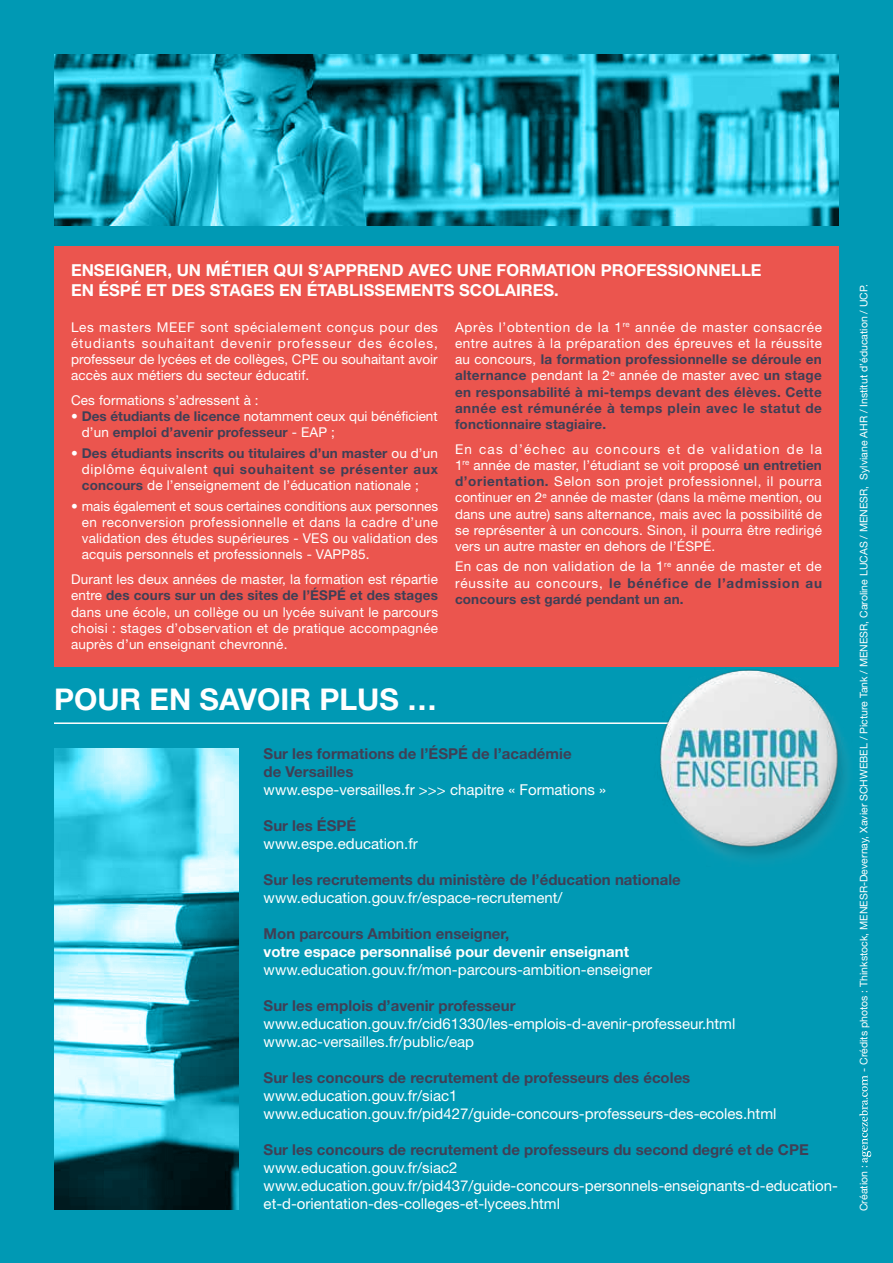
<style>
.page{position:relative;width:893px;height:1263px;background:#0099b4}
.page>*{position:absolute;margin:0;border:0;box-sizing:border-box;transform-origin:0 0}
.t1{font:700 30px "Helvetica Neue";color:#fff}
.t2{font:700 16.5px/19.8px "Helvetica Neue";color:#fff}
.t3{font:15px/18px "Helvetica Neue";color:#fff}
.t4{font:700 15px/18px "Helvetica Neue";color:#3f3f55}
.t5{font:700 15px "Helvetica Neue";color:#fff}
.t6{font:13.5px/16.2px "Helvetica Neue";letter-spacing:.01em;color:#fff;text-align:justify}
.t7{font:700 13.5px/16.2px "Helvetica Neue";letter-spacing:.01em;color:#3f3f55;text-align:justify}
.t8{font:10.5px "Helvetica Neue";color:#fff}
.s1{font-weight:400;color:#fff}
.s2{font-weight:700;color:#3f3f55}
</style>
<div class="page">
<div style="left:54px;top:246px;width:785px;height:420px;background:#eb554e"></div>
<img style="left:54px;top:54px;width:785px;height:172px">
<img style="left:54px;top:749px;width:184px;height:460px">
<hr style="left:54px;top:722px;width:635px;height:2px;background:#fff">
<svg style="left:859px;top:1075px;width:12px;height:87px"></svg>
<img style="left:645px;top:666px;width:203px;height:193px">
<p class="t2" style="left:71px;top:260px;width:692px">ENSEIGNER, UN MÉTIER QUI S’APPREND AVEC UNE FORMATION PROFESSIONNELLE<br>EN ÉSPÉ ET DES STAGES EN ÉTABLISSEMENTS SCOLAIRES.</p>
<p class="t6" style="left:71px;top:319px;width:368px">Les masters MEEF sont spécialement conçus pour des étudiants souhaitant devenir professeur des écoles, professeur de lycées et de collèges, CPE ou souhaitant avoir accès aux métiers du secteur éducatif.</p>
<p class="t6" style="left:71px;top:392px;width:189px">Ces formations s’adressent à :</p>
<p class="t7" style="left:82px;top:408px;width:357px;text-indent:-11px"><span class="s1">•</span> Des étudiants de licence <span class="s1">notamment ceux qui bénéficient d’un</span> emploi d’avenir professeur <span class="s1">- EAP ;</span></p>
<p class="t7" style="left:82px;top:445px;width:358px;text-indent:-11px"><span class="s1">•</span> Des étudiants inscrits ou titulaires d’un master <span class="s1">ou d’un diplôme équivalent</span> qui souhaitent se présenter aux concours <span class="s1">de l’enseignement de l’éducation nationale ;</span></p>
<p class="t6" style="left:82px;top:498px;width:358px;text-indent:-11px">• mais également et sous certaines conditions aux personnes en reconversion professionnelle et dans la cadre d’une validation des études supérieures - VES ou validation des acquis personnels et professionnels - VAPP85.</p>
<p class="t6" style="left:71px;top:571px;width:369px">Durant les deux années de master, la formation est répartie entre <span class="s2">des cours sur un des sites de l’ÉSPÉ et des stages </span>dans une école, un collège ou un lycée suivant le parcours choisi : stages d’observation et de pratique accompagnée auprès d’un enseignant chevronné.</p>
<p class="t8" style="left:857px;top:1072px;width:789px;rotate:-90deg">- Crédits photos : Thinkstock, MENESR-Devernay, Xavier SCHWEBEL / Picture Tank / MENESR, Caroline LUCAS / MENESR, Sylviane AHR / Institut d’éducation / UCP.</p>
<p class="t7" style="left:455px;top:319px;width:369px"><span class="s1">Après l’obtention de la 1</span><sup>re</sup> <span class="s1">année de master consacrée entre autres à la préparation des épreuves et la réussite au concours,</span> la formation professionnelle se déroule en alternance <span class="s1">pendant la 2</span><sup>e</sup> <span class="s1">année de master avec</span> un stage en responsabilité à mi-temps devant des élèves. Cette année est rémunérée à temps plein avec le statut de fonctionnaire stagiaire.</p>
<p class="t6" style="left:455px;top:441px;width:368px">En cas d’échec au concours et de validation de la 1<sup>re</sup> année de master, l’étudiant se voit proposé <span class="s2">un entretien d’orientation.</span> Selon son projet professionnel, il pourra continuer en 2<sup>e</sup> année de master (dans la même mention, ou dans une autre) sans alternance, mais avec la possibilité de se représenter à un concours. Sinon, il pourra être redirigé vers un autre master en dehors de l’ÉSPÉ.</p>
<p class="t6" style="left:455px;top:558px;width:369px">En cas de non validation de la 1<sup>re</sup> année de master et de réussite au concours, <span class="s2">le bénéfice de l’admission au concours est gardé pendant un an.</span></p>
<h1 class="t1" style="left:54px;top:681px;width:385px">POUR EN SAVOIR PLUS …</h1>
<p class="t4" style="left:264px;top:744px;width:309px">Sur les formations de l’ÉSPÉ de l’académie de Versailles</p>
<p class="t3" style="left:264px;top:780px;width:344px">www.espe-versailles.fr &gt;&gt;&gt; chapitre « Formations »</p>
<p class="t4" style="left:264px;top:816px;width:94px">Sur les ÉSPÉ</p>
<p class="t3" style="left:264px;top:834px;width:156px">www.espe.education.fr</p>
<p class="t4" style="left:264px;top:870px;width:419px">Sur les recrutements du ministère de l’éducation nationale</p>
<p class="t3" style="left:264px;top:888px;width:300px">www.education.gouv.fr/espace-recrutement/</p>
<p class="t4" style="left:264px;top:924px;width:247px">Mon parcours Ambition enseigner,</p>
<p class="t5" style="left:264px;top:942px;width:367px">votre espace personnalisé pour devenir enseignant</p>
<p class="t3" style="left:264px;top:960px;width:390px">www.education.gouv.fr/mon-parcours-ambition-enseigner</p>
<p class="t4" style="left:264px;top:996px;width:253px">Sur les emplois d’avenir professeur</p>
<p class="t3" style="left:264px;top:1014px;width:473px">www.education.gouv.fr/cid61330/les-emplois-d-avenir-professeur.html www.ac-versailles.fr/public/eap</p>
<p class="t4" style="left:264px;top:1068px;width:428px">Sur les concours de recrutement de professeurs des écoles</p>
<p class="t3" style="left:264px;top:1086px;width:514px">www.education.gouv.fr/siac1 www.education.gouv.fr/pid427/guide-concours-professeurs-des-ecoles.html</p>
<p class="t4" style="left:264px;top:1140px;width:547px">Sur les concours de recrutement de professeurs du second degré et de CPE</p>
<p class="t3" style="left:264px;top:1158px;width:576px">www.education.gouv.fr/siac2 www.education.gouv.fr/pid437/guide-concours-personnels-enseignants-d-education&shy;et-d-orientation-des-colleges-et-lycees.html</p>
<p class="t8" style="left:857px;top:1211px;width:47px;rotate:-90deg">Création :</p>
</div>
